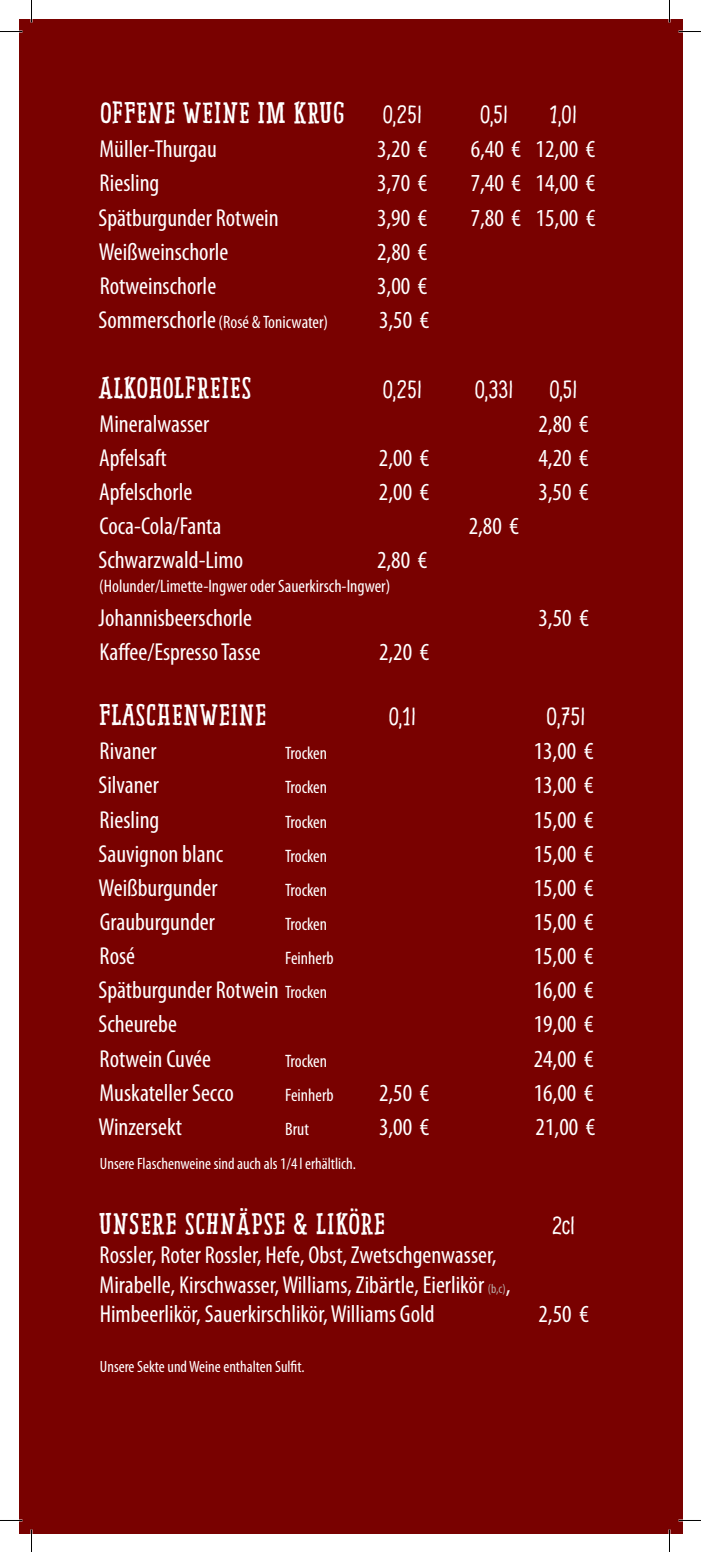
<style>
.page{position:relative;width:701px;height:1552px;background:#fff}
.page>*{position:absolute;margin:0;border:0;box-sizing:border-box;transform-origin:0 0}
.t1{font:29.55px "Pinto NO 02";color:#fff}
.t2{font:condensed 24.6px/29.5px "Myriad Pro";color:#fff}
.t3{font:24.6px "Supernettcn";color:#fff}
.t4{font:condensed 18px "Myriad Pro";color:#fff}
.t5{font:condensed 16.35px "Myriad Pro";color:#fff}
.s1{font-size:24.6px}
.s2{font-size:18px}
.s3{font-size:13.05px;color:#b7aca8}
</style>
<div class="page">
<div style="left:19px;top:19px;width:663px;height:1513px;background:#790100"></div>
<hr style="left:0;top:1519px;width:22px;height:2px;background:#fff">
<hr style="left:678px;top:1519px;width:23px;height:2px;background:#fff">
<hr style="left:668px;top:0;width:2px;height:23px;background:#fff">
<hr style="left:668px;top:1529px;width:2px;height:22px;background:#fff">
<svg style="left:0;top:31px;width:22px;height:1px"></svg>
<svg style="left:678px;top:31px;width:23px;height:1px"></svg>
<svg style="left:31px;top:0;width:1px;height:23px"></svg>
<svg style="left:31px;top:1529px;width:1px;height:22px"></svg>
<svg style="left:669px;top:0;width:1px;height:23px"></svg>
<svg style="left:669px;top:1529px;width:1px;height:22px"></svg>
<p class="t1" style="left:100px;top:95px;width:247px">OFFENE WEINE IM KRUG</p>
<p class="t3" style="left:382px;top:98px;width:41px">0,25l</p>
<p class="t3" style="left:480px;top:98px;width:30px">0,5l</p>
<p class="t3" style="left:549px;top:98px;width:29px">1,0l</p>
<p class="t2" style="left:100px;top:134px;width:119px">Müller-Thurgau</p>
<p class="t2" style="left:377px;top:134px;width:52px">3,20 €</p>
<p class="t2" style="left:471px;top:134px;width:126px">6,40 € 12,00 €</p>
<p class="t2" style="left:100px;top:168px;width:61px">Riesling</p>
<p class="t2" style="left:377px;top:168px;width:52px">3,70 €</p>
<p class="t2" style="left:471px;top:168px;width:126px">7,40 € 14,00 €</p>
<p class="t2" style="left:98px;top:202px;width:182px">Spätburgunder Rotwein</p>
<p class="t2" style="left:377px;top:202px;width:52px">3,90 €</p>
<p class="t2" style="left:471px;top:202px;width:126px">7,80 € 15,00 €</p>
<p class="t2" style="left:99px;top:236px;width:131px">Weißweinschorle</p>
<p class="t2" style="left:377px;top:236px;width:52px">2,80 €</p>
<p class="t2" style="left:100px;top:271px;width:118px">Rotweinschorle</p>
<p class="t2" style="left:377px;top:271px;width:52px">3,00 €</p>
<p class="t4" style="left:98px;top:311px;width:231px"><span class="s1">Sommerschorle</span>(Rosé &amp; Tonicwater)</p>
<p class="t2" style="left:379px;top:305px;width:52px">3,50 €</p>
<p class="t1" style="left:98px;top:370px;width:155px">ALKOHOLFREIES</p>
<p class="t3" style="left:382px;top:372px;width:41px">0,25l</p>
<p class="t3" style="left:474px;top:372px;width:41px">0,33l</p>
<p class="t3" style="left:549px;top:372px;width:30px">0,5l</p>
<p class="t2" style="left:100px;top:408px;width:111px">Mineralwasser</p>
<p class="t2" style="left:538px;top:408px;width:52px">2,80 €</p>
<p class="t2" style="left:99px;top:442px;width:69px">Apfelsaft</p>
<p class="t2" style="left:379px;top:442px;width:52px">2,00 €</p>
<p class="t2" style="left:538px;top:442px;width:52px">4,20 €</p>
<p class="t2" style="left:99px;top:477px;width:95px">Apfelschorle</p>
<p class="t2" style="left:379px;top:477px;width:52px">2,00 €</p>
<p class="t2" style="left:538px;top:477px;width:52px">3,50 €</p>
<p class="t2" style="left:100px;top:511px;width:123px">Coca-Cola/Fanta</p>
<p class="t2" style="left:469px;top:511px;width:52px">2,80 €</p>
<p class="t2" style="left:98px;top:545px;width:146px">Schwarzwald-Limo</p>
<p class="t2" style="left:377px;top:545px;width:52px">2,80 €</p>
<p class="t4" style="left:99px;top:575px;width:292px">(Holunder/Limette-Ingwer oder Sauerkirsch-Ingwer)</p>
<p class="t2" style="left:98px;top:603px;width:155px">Johannisbeerschorle</p>
<p class="t2" style="left:538px;top:603px;width:52px">3,50 €</p>
<p class="t2" style="left:100px;top:637px;width:163px">Kaffee/Espresso Tasse</p>
<p class="t2" style="left:379px;top:637px;width:52px">2,20 €</p>
<p class="t1" style="left:98px;top:697px;width:170px">FLASCHENWEINE</p>
<p class="t3" style="left:388px;top:700px;width:29px">0,1l</p>
<p class="t3" style="left:546px;top:700px;width:41px">0,75l</p>
<p class="t2" style="left:100px;top:736px;width:59px">Rivaner</p>
<p class="t4" style="left:285px;top:742px;width:43px">Trocken</p>
<p class="t2" style="left:534px;top:736px;width:61px">13,00 €</p>
<p class="t2" style="left:98px;top:770px;width:62px">Silvaner</p>
<p class="t4" style="left:285px;top:776px;width:43px">Trocken</p>
<p class="t2" style="left:534px;top:770px;width:61px">13,00 €</p>
<p class="t2" style="left:100px;top:804px;width:61px">Riesling</p>
<p class="t4" style="left:285px;top:810px;width:43px">Trocken</p>
<p class="t2" style="left:534px;top:804px;width:61px">15,00 €</p>
<p class="t2" style="left:98px;top:838px;width:126px">Sauvignon blanc</p>
<p class="t4" style="left:285px;top:844px;width:43px">Trocken</p>
<p class="t2" style="left:534px;top:838px;width:61px">15,00 €</p>
<p class="t2" style="left:99px;top:872px;width:120px">Weißburgunder</p>
<p class="t4" style="left:285px;top:879px;width:43px">Trocken</p>
<p class="t2" style="left:534px;top:872px;width:61px">15,00 €</p>
<p class="t2" style="left:100px;top:906px;width:117px">Grauburgunder</p>
<p class="t4" style="left:285px;top:913px;width:43px">Trocken</p>
<p class="t2" style="left:534px;top:906px;width:61px">15,00 €</p>
<p class="t2" style="left:100px;top:940px;width:37px">Rosé</p>
<p class="t4" style="left:285px;top:947px;width:50px">Feinherb</p>
<p class="t2" style="left:534px;top:940px;width:61px">15,00 €</p>
<p class="t2" style="left:98px;top:975px;width:230px">Spätburgunder Rotwein <span class="s2">Trocken</span></p>
<p class="t2" style="left:534px;top:975px;width:61px">16,00 €</p>
<p class="t2" style="left:98px;top:1009px;width:80px">Scheurebe</p>
<p class="t2" style="left:534px;top:1009px;width:61px">19,00 €</p>
<p class="t2" style="left:100px;top:1043px;width:113px">Rotwein Cuvée</p>
<p class="t4" style="left:285px;top:1049px;width:43px">Trocken</p>
<p class="t2" style="left:534px;top:1043px;width:61px">24,00 €</p>
<p class="t2" style="left:100px;top:1077px;width:136px">Muskateller Secco</p>
<p class="t4" style="left:285px;top:1083px;width:50px">Feinherb</p>
<p class="t2" style="left:379px;top:1077px;width:52px">2,50 €</p>
<p class="t2" style="left:534px;top:1077px;width:61px">16,00 €</p>
<p class="t2" style="left:99px;top:1111px;width:85px">Winzersekt</p>
<p class="t4" style="left:285px;top:1117px;width:25px">Brut</p>
<p class="t2" style="left:379px;top:1111px;width:52px">3,00 €</p>
<p class="t2" style="left:536px;top:1111px;width:61px">21,00 €</p>
<p class="t5" style="left:100px;top:1153px;width:257px">Unsere Flaschenweine sind auch als 1/4l erhältlich.</p>
<p class="t1" style="left:99px;top:1205px;width:288px">UNSERE SCHNÄPSE &amp; LIKÖRE</p>
<p class="t3" style="left:552px;top:1208px;width:24px">2cl</p>
<p class="t2" style="left:100px;top:1240px;width:412px">Rossler, Roter Rossler, Hefe, Obst, Zwetschgenwasser,<br>Mirabelle, Kirschwasser, Williams, Zibärtle, Eierlikör <span class="s3">(b,c)</span>,<br>Himbeerlikör, Sauerkirschlikör, Williams Gold</p>
<p class="t2" style="left:538px;top:1299px;width:52px">2,50 €</p>
<p class="t5" style="left:100px;top:1356px;width:206px">Unsere Sekte und Weine enthalten Sulfit.</p>
</div>
